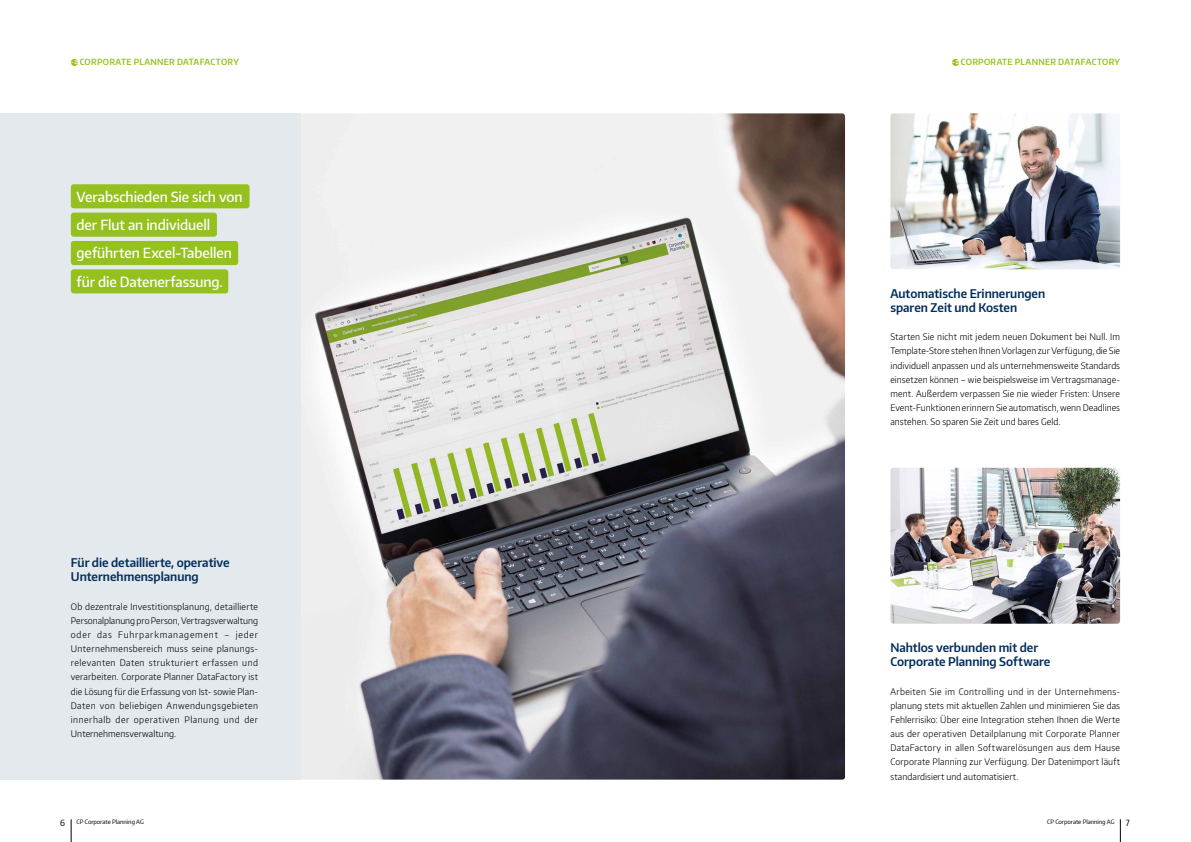
<style>
.page{position:relative;width:1191px;height:842px;background:#fff}
.page>*{position:absolute;margin:0;border:0;box-sizing:border-box;transform-origin:0 0}
.t1{font:14px/28.3px "Encode CP Medium";letter-spacing:-.005em;color:#fff}
.t2{font:700 12px/14.2px "Encode CP Semi";color:#012d5b}
.t3{font:9px/14.2px "Encode CP Light";letter-spacing:.025em;color:#000}
.t4{font:700 8.5px "Encode CP Semi";letter-spacing:.035em;color:#95c11f}
.t5{font:8.5px "Encode CP Regular";color:#000}
.t6{font:6px "Encode CP Regular";color:#000}
</style>
<div class="page">
<svg style="left:952px;top:59px;width:7px;height:7px"></svg>
<svg style="left:71px;top:59px;width:7px;height:7px"></svg>
<svg style="left:71px;top:819px;width:1px;height:23px"></svg>
<svg style="left:1120px;top:819px;width:1px;height:23px"></svg>
<img style="left:300px;top:113px;width:545px;height:667px">
<div style="left:0;top:113px;width:300px;height:667px;background:#e3e9ec"></div>
<div style="left:71px;top:184px;width:178px;height:24px;background:#95c11f;border-radius:3px"></div>
<div style="left:71px;top:213px;width:146px;height:24px;background:#95c11f;border-radius:3px"></div>
<div style="left:71px;top:241px;width:167px;height:24px;background:#95c11f;border-radius:3px"></div>
<div style="left:71px;top:269px;width:157px;height:24px;background:#95c11f;border-radius:3px"></div>
<img style="left:890px;top:113px;width:230px;height:156px">
<img style="left:890px;top:468px;width:230px;height:156px">
<p class="t4" style="left:80px;top:57px;width:161px">CORPORATE PLANNER DATAFACTORY</p>
<p class="t4" style="left:960px;top:57px;width:161px">CORPORATE PLANNER DATAFACTORY</p>
<h1 class="t1" style="left:77px;top:182px;width:167px">Verabschieden Sie sich von der Flut an individuell geführten Excel-Tabellen für die Datenerfassung.</h1>
<h2 class="t2" style="left:71px;top:555px;width:160px">Für die detaillierte, operative<br>Unternehmensplanung</h2>
<p class="t3" style="left:71px;top:599px;width:189px">Ob dezentrale Investitionsplanung, detaillierte Personalplanung pro Person, Vertragsverwaltung oder das Fuhrparkmanagement – jeder Unternehmensbereich muss seine planungs&shy;relevanten Daten strukturiert erfassen und verarbeiten. Corporate Planner DataFactory ist die Lösung für die Erfassung von Ist- sowie Plan-Daten von beliebigen Anwendungsgebieten innerhalb der operativen Planung und der Unternehmensverwaltung.</p>
<h2 class="t2" style="left:890px;top:286px;width:156px">Automatische Erinnerungen sparen Zeit und Kosten</h2>
<p class="t3" style="left:890px;top:329px;width:231px;text-align:justify">Starten Sie nicht mit jedem neuen Dokument bei Null. Im Template-Store stehen Ihnen Vorlagen zur Verfügung, die Sie individuell anpassen und als unternehmensweite Standards einsetzen können – wie beispielsweise im Vertragsmanage&shy;ment. Außerdem verpassen Sie nie wieder Fristen: Unsere Event-Funktionen erinnern Sie automatisch, wenn Deadlines anstehen. So sparen Sie Zeit und bares Geld.</p>
<h2 class="t2" style="left:890px;top:640px;width:161px">Nahtlos verbunden mit der<br>Corporate Planning Software</h2>
<p class="t3" style="left:890px;top:684px;width:231px">Arbeiten Sie im Controlling und in der Unternehmens&shy;planung stets mit aktuellen Zahlen und minimieren Sie das Fehlerrisiko: Über eine Integration stehen Ihnen die Werte aus der operativen Detailplanung mit Corporate Planner DataFactory in allen Softwarelösungen aus dem Hause Corporate Planning zur Verfügung. Der Datenimport läuft standardisiert und automatisiert.</p>
<p class="t6" style="left:77px;top:818px;width:69px">CP Corporate Planning AG</p>
<p class="t6" style="left:1047px;top:818px;width:69px">CP Corporate Planning AG</p>
<p class="t5" style="left:60px;top:817px;width:6px">6</p>
<p class="t5" style="left:1125px;top:817px;width:5px">7</p>
</div>
